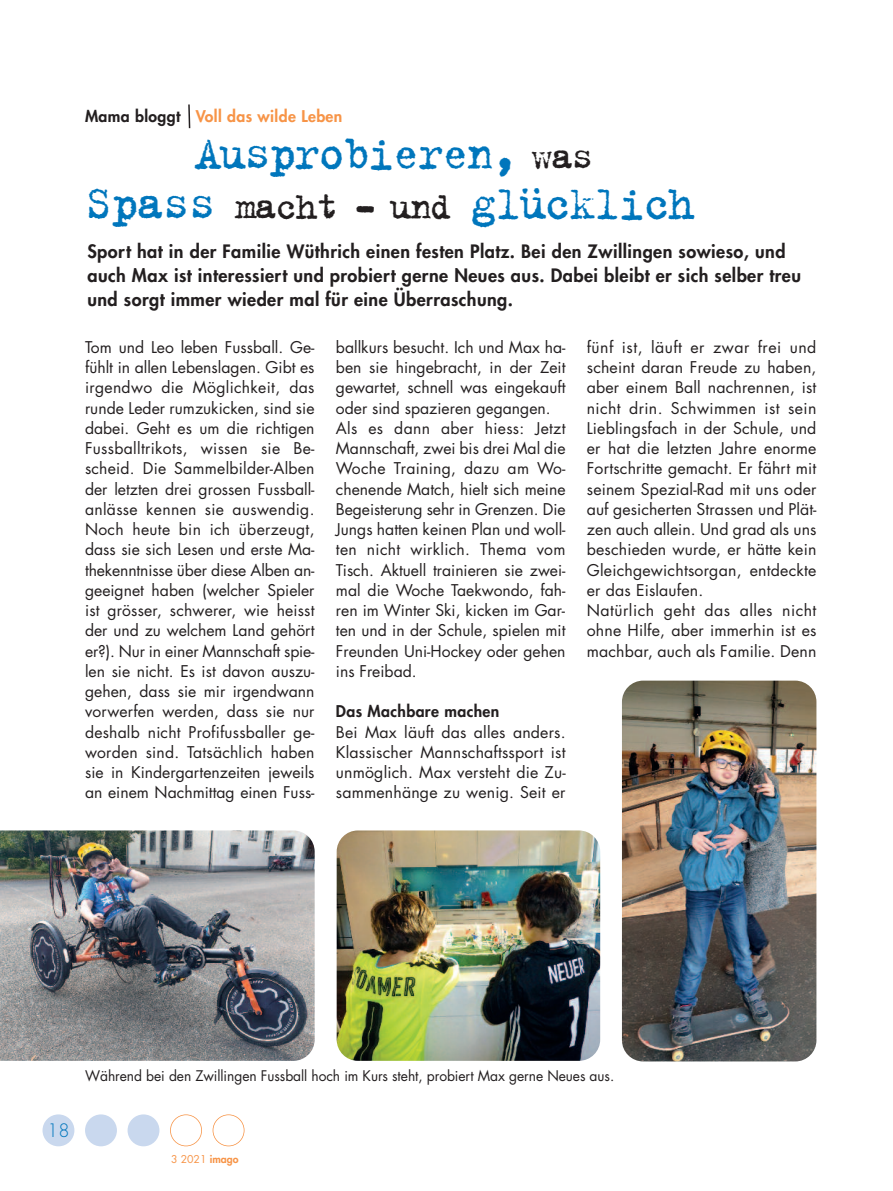
<style>
.page{position:relative;width:893px;height:1191px;background:#fff}
.page>*{position:absolute;margin:0;border:0;box-sizing:border-box;transform-origin:0 0}
.t1{font:51px/49.5px "Trixie";letter-spacing:-.05em;color:#0076bc;text-align:center}
.t2{font:800 18px/24px "Futura";letter-spacing:.025em;color:#231f20}
.t3{font:300 18px "Futura";color:#0076bc}
.t4{font:15.75px/20.2px "Futura";letter-spacing:.01em;color:#231f20;text-align:justify}
.t5{font:800 15.75px "Futura";letter-spacing:.025em;color:#f79447}
.t6{font:800 15.75px "Futura";letter-spacing:.025em;color:#231f20}
.t7{font:14.25px "Futura";letter-spacing:-.005em;color:#231f20}
.t8{font:10.5px "Futura";color:#f79447}
.s1{color:#231f20}
.s2{font-size:40.5px;color:#231f20}
.s3{font-weight:800}
</style>
<div class="page">
<div style="left:43px;top:1114px;width:31px;height:32px;background:#c9d8ee;border-radius:50%"></div>
<div style="left:85px;top:1114px;width:32px;height:32px;background:#c9d8ee;border-radius:50%"></div>
<div style="left:128px;top:1114px;width:31px;height:32px;background:#c9d8ee;border-radius:50%"></div>
<div style="left:170px;top:1114px;width:32px;height:32px;border:2px solid #f79447;border-radius:50%"></div>
<div style="left:213px;top:1114px;width:31px;height:32px;border:2px solid #f79447;border-radius:50%"></div>
<svg style="left:188px;top:104px;width:3px;height:25px"></svg>
<img style="left:0;top:830px;width:315px;height:230px">
<img style="left:337px;top:830px;width:263px;height:230px;border-radius:21px">
<img style="left:622px;top:680px;width:194px;height:381px;border-radius:21px">
<p class="t5" style="left:85px;top:108px;width:259px"><span class="s1">Mama bloggt</span> Voll das wilde Leben</p>
<h1 class="t1" style="left:85px;top:126px;width:612px">Ausprobieren, <span class="s2">was<br></span>Spass <span class="s2">macht - und</span> glücklich</h1>
<p class="t2" style="left:87px;top:241px;width:715px">Sport hat in der Familie Wüthrich einen festen Platz. Bei den Zwillingen sowieso, und auch Max ist interessiert und probiert gerne Neues aus. Dabei bleibt er sich selber treu und sorgt immer wieder mal für eine Überraschung.</p>
<p class="t4" style="left:85px;top:338px;width:231px">Tom und Leo leben Fussball. Ge&shy;fühlt in allen Lebenslagen. Gibt es irgendwo die Möglichkeit, das runde Leder rumzukicken, sind sie dabei. Geht es um die richtigen Fussballtrikots, wissen sie Be&shy;scheid. Die Sammelbilder-Alben der letzten drei grossen Fussball&shy;anlässe kennen sie auswendig.<br>Noch heute bin ich überzeugt, dass sie sich Lesen und erste Ma&shy;thekenntnisse über diese Alben an&shy;geeignet haben (welcher Spieler ist grösser, schwerer, wie heisst der und zu welchem Land gehört er?). Nur in einer Mannschaft spie&shy;len sie nicht. Es ist davon auszu&shy;gehen, dass sie mir irgendwann vorwerfen werden, dass sie nur deshalb nicht Profifussballer ge&shy;worden sind. Tatsächlich haben sie in Kindergartenzeiten jeweils an einem Nachmittag einen Fuss-</p>
<p class="t4" style="left:336px;top:338px;width:231px;text-align:left">ballkurs besucht. Ich und Max ha&shy;ben sie hingebracht, in der Zeit gewartet, schnell was eingekauft oder sind spazieren gegangen.<br>Als es dann aber hiess: Jetzt<br>Mannschaft, zwei bis drei Mal die<br>Woche Training, dazu am Wo&shy;chenende Match, hielt sich meine<br>Begeisterung sehr in Grenzen. Die<br>Jungs hatten keinen Plan und woll&shy;ten nicht wirklich. Thema vom<br>Tisch. Aktuell trainieren sie zwei&shy;mal die Woche Taekwondo, fah&shy;ren im Winter Ski, kicken im Gar&shy;ten und in der Schule, spielen mit<br>Freunden Uni-Hockey oder gehen ins Freibad.</p>
<p class="t6" style="left:336px;top:704px;width:165px">Das Machbare machen</p>
<p class="t4" style="left:336px;top:723px;width:231px">Bei Max läuft das alles anders.<br>Klassischer Mannschaftssport ist unmöglich. Max versteht die Zu&shy;sammenhänge zu wenig. Seit er</p>
<p class="t4" style="left:587px;top:338px;width:231px;text-align:left">fünf ist, läuft er zwar frei und scheint daran Freude zu haben, aber einem Ball nachrennen, ist nicht drin. Schwimmen ist sein<br>Lieblingsfach in der Schule, und er hat die letzten Jahre enorme<br>Fortschritte gemacht. Er fährt mit seinem Spezial-Rad mit uns oder auf gesicherten Strassen und Plät&shy;zen auch allein. Und grad als uns beschieden wurde, er hätte kein<br>Gleichgewichtsorgan, entdeckte er das Eislaufen.<br>Natürlich geht das alles nicht ohne Hilfe, aber immerhin ist es machbar, auch als Familie. Denn</p>
<p class="t3" style="left:47px;top:1121px;width:24px">18</p>
<p class="t7" style="left:85px;top:1069px;width:531px">Während bei den Zwillingen Fussball hoch im Kurs steht, probiert Max gerne Neues aus.</p>
<p class="t8" style="left:171px;top:1154px;width:69px">3 2021 <span class="s3">imago</span></p>
</div>
